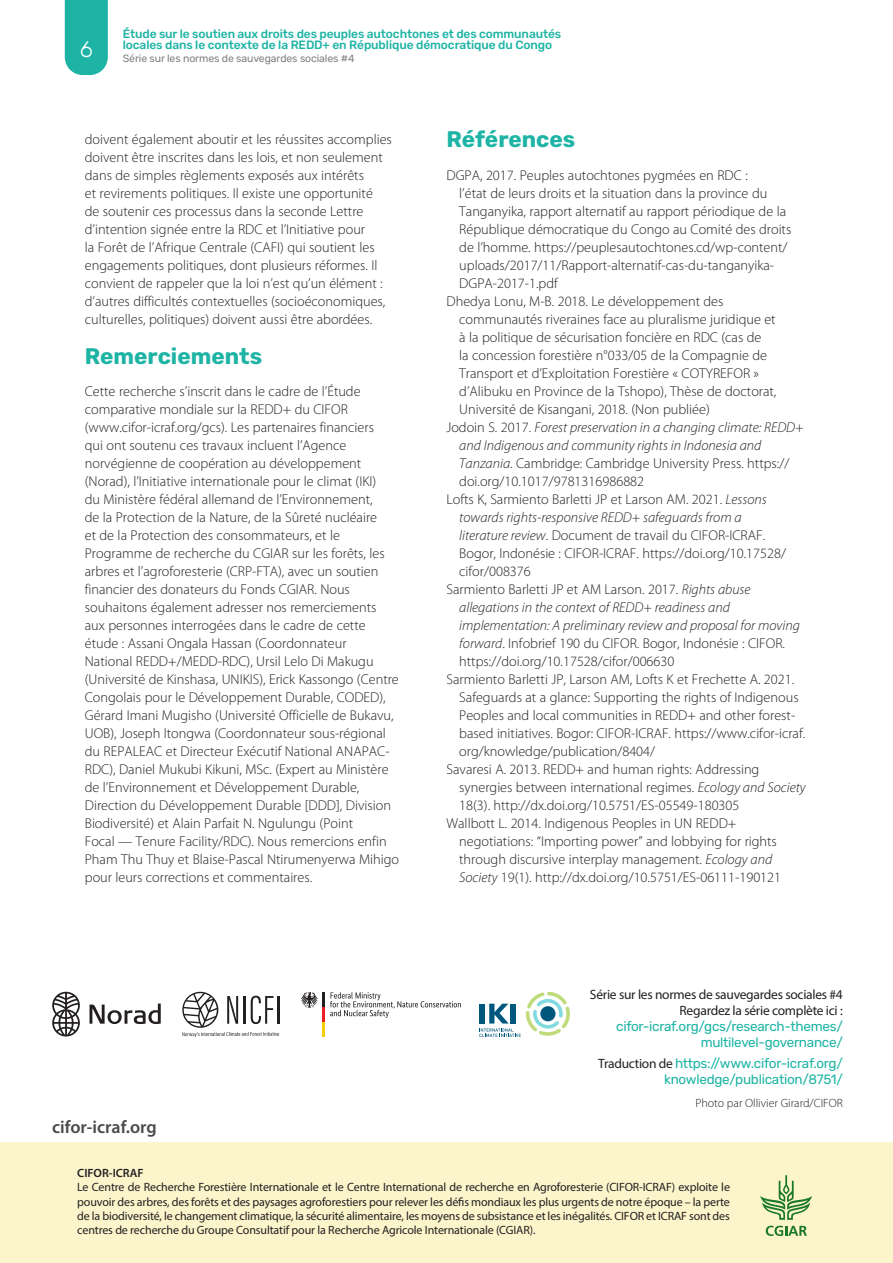
<style>
.page{position:relative;width:893px;height:1263px;background:#fff}
.page>*{position:absolute;margin:0;border:0;box-sizing:border-box;transform-origin:0 0}
.Heading{font:700 22.5px "Rubik";color:#1db4a5}
.t1{font:300 22.5px "Rubik";color:#fff}
.t2{font:600 18px "Myriad Pro";color:#4a4a4a}
.Brief-Body_text{font:300 14.25px/18px "Myriad Pro";color:#231f20}
.Brief-References{font:300 14.25px/18px "Myriad Pro";color:#231f20}
.Brief-References-2{font:italic 300 14.25px/18px "Myriad Pro";color:#231f20}
.Figure{font:13.5px/16.2px "Myriad Pro";letter-spacing:-.02em;color:#231f20;text-align:right}
.Figure-2{font:13.5px/16.2px "Rubik";letter-spacing:-.02em;color:#1db4a5;text-align:right}
.Bodyteks_Bullets{font:12px/14.2px "Myriad Pro";letter-spacing:-.01em;color:#231f20;text-align:justify}
.t3{font:500 12px/11.4px "Rubik";letter-spacing:-.01em;color:#1db4a5}
.Figure-3{font:300 12px "Myriad Pro";color:#231f20}
.t4{font:600 12px "Myriad Pro";color:#231f20}
.t5{font:10.5px "Rubik";letter-spacing:-.01em;color:#808080}
.s1{font-style:normal}
.s2{font-style:italic}
.s3{font-family:"Rubik";color:#1db4a5}
.s4{font-family:"Myriad Pro";color:#231f20}
</style>
<div class="page">
<div style="left:65px;top:0;width:43px;height:75px;background:#1db4a5"></div>
<svg style="left:90px;top:1003px;width:71px;height:21px"></svg>
<svg style="left:52px;top:992px;width:28px;height:44px"></svg>
<svg style="left:479px;top:992px;width:91px;height:45px"></svg>
<svg style="left:330px;top:992px;width:131px;height:26px"></svg>
<hr style="left:322px;top:1022px;width:3px;height:15px;background:#f4cf02">
<hr style="left:322px;top:1007px;width:3px;height:15px;background:#ee1d23">
<svg style="left:301px;top:992px;width:17px;height:16px"></svg>
<hr style="left:322px;top:992px;width:3px;height:15px;background:#231f20">
<svg style="left:182px;top:992px;width:97px;height:45px"></svg>
<hr style="left:277px;top:996px;width:2px;height:28px;background:#231f20">
<div style="left:0;top:1143px;width:893px;height:120px;background:#fcf5cc"></div>
<svg style="left:760px;top:1175px;width:52px;height:45px"></svg>
<svg style="left:766px;top:1226px;width:41px;height:10px"></svg>
<h1 class="t1" style="left:80px;top:37px;width:15px">6</h1>
<p class="t3" style="left:123px;top:28px;width:440px">Étude sur le soutien aux droits des peuples autochtones et des communautés locales dans le contexte de la REDD+ en République démocratique du Congo</p>
<p class="t5" style="left:123px;top:52px;width:233px">Série sur les normes de sauvegardes sociales #4</p>
<p class="Brief-Body_text" style="left:85px;top:130px;width:309px">doivent également aboutir et les réussites accomplies doivent être inscrites dans les lois, et non seulement dans de simples règlements exposés aux intérêts<br>et revirements politiques. Il existe une opportunité<br>de soutenir ces processus dans la seconde Lettre d’intention signée entre la RDC et l’Initiative pour<br>la Forêt de l’Afrique Centrale (CAFI) qui soutient les engagements politiques, dont plusieurs réformes. Il convient de rappeler que la loi n’est qu’un élément : d’autres difficultés contextuelles (socioéconomiques, culturelles, politiques) doivent aussi être abordées.</p>
<p class="Heading" style="left:85px;top:343px;width:179px">Remerciements</p>
<p class="Brief-Body_text" style="left:85px;top:382px;width:316px">Cette recherche s’inscrit dans le cadre de l’Étude comparative mondiale sur la REDD+ du CIFOR (www.cifor-icraf.org/gcs). Les partenaires financiers<br>qui ont soutenu ces travaux incluent l’Agence norvégienne de coopération au développement (Norad), l’Initiative internationale pour le climat (IKI)<br>du Ministère fédéral allemand de l’Environnement,<br>de la Protection de la Nature, de la Sûreté nucléaire<br>et de la Protection des consommateurs, et le Programme de recherche du CGIAR sur les forêts, les arbres et l’agroforesterie (CRP-FTA), avec un soutien financier des donateurs du Fonds CGIAR. Nous souhaitons également adresser nos remerciements aux personnes interrogées dans le cadre de cette étude : Assani Ongala Hassan (Coordonnateur<br>National REDD+/MEDD-RDC), Ursil Lelo Di Makugu (Université de Kinshasa, UNIKIS), Erick Kassongo (Centre Congolais pour le Développement Durable, CODED), Gérard Imani Mugisho (Université Officielle de Bukavu, UOB), Joseph Itongwa (Coordonnateur sous-régional du REPALEAC et Directeur Exécutif National ANAPAC-RDC), Daniel Mukubi Kikuni, MSc. (Expert au Ministère de l’Environnement et Développement Durable, Direction du Développement Durable [DDD], Division Biodiversité) et Alain Parfait N. Ngulungu (Point<br>Focal — Tenure Facility/RDC). Nous remercions enfin Pham Thu Thuy et Blaise-Pascal Ntirumenyerwa Mihigo pour leurs corrections et commentaires.</p>
<p class="t2" style="left:52px;top:1115px;width:106px">cifor-icraf.org</p>
<p class="Heading" style="left:446px;top:127px;width:130px">Références</p>
<p class="Brief-References" style="left:459px;top:166px;width:334px;text-indent:-13px">DGPA, 2017. Peuples autochtones pygmées en RDC :<br>l’état de leurs droits et la situation dans la province du Tanganyika, rapport alternatif au rapport périodique de la République démocratique du Congo au Comité des droits de l’homme. https://peuplesautochtones.cd/wp-content/ uploads/2017/11/Rapport-alternatif-cas-du-tanganyika-DGPA-2017-1.pdf</p>
<p class="Brief-References" style="left:459px;top:292px;width:319px;text-indent:-13px">Dhedya Lonu, M-B. 2018. Le développement des communautés riveraines face au pluralisme juridique et à la politique de sécurisation foncière en RDC (cas de<br>la concession forestière n°033/05 de la Compagnie de Transport et d’Exploitation Forestière « COTYREFOR » d’Alibuku en Province de la Tshopo), Thèse de doctorat, Université de Kisangani, 2018. (Non publiée)</p>
<p class="Brief-References-2" style="left:459px;top:419px;width:346px;text-indent:-13px"><span class="s1">Jodoin S. 2017.</span> Forest preservation in a changing climate: REDD+ and Indigenous and community rights in Indonesia and Tanzania<span class="s1">. Cambridge: Cambridge University Press. https:// doi.org/10.1017/9781316986882</span></p>
<p class="Brief-References" style="left:459px;top:490px;width:328px;text-indent:-13px">Lofts K, Sarmiento Barletti JP et Larson AM. 2021. <span class="s2">Lessons towards rights-responsive REDD+ safeguards from a literature review</span>. Document de travail du CIFOR-ICRAF.<br>Bogor, Indonésie : CIFOR-ICRAF. https://doi.org/10.17528/ cifor/008376</p>
<p class="Brief-References" style="left:459px;top:580px;width:342px;text-indent:-13px">Sarmiento Barletti JP et AM Larson. 2017. <span class="s2">Rights abuse allegations in the context of REDD+ readiness and implementation: A preliminary review and proposal for moving forward</span>. Infobrief 190 du CIFOR. Bogor, Indonésie : CIFOR. https://doi.org/10.17528/cifor/006630</p>
<p class="Brief-References" style="left:459px;top:670px;width:348px;text-indent:-13px">Sarmiento Barletti JP, Larson AM, Lofts K et Frechette A. 2021.<br>Safeguards at a glance: Supporting the rights of Indigenous Peoples and local communities in REDD+ and other forest&shy;based initiatives. Bogor: CIFOR-ICRAF. https://www.cifor-icraf. org/knowledge/publication/8404/</p>
<p class="Brief-References" style="left:459px;top:760px;width:348px;text-indent:-13px">Savaresi A. 2013. REDD+ and human rights: Addressing synergies between international regimes. <span class="s2">Ecology and Society<br></span>18(3). http://dx.doi.org/10.5751/ES-05549-180305</p>
<p class="Brief-References" style="left:459px;top:814px;width:323px;text-indent:-13px">Wallbott L. 2014. Indigenous Peoples in UN REDD+ negotiations: “Importing power” and lobbying for rights through discursive interplay management. <span class="s2">Ecology and Society</span> 19(1). http://dx.doi.org/10.5751/ES-06111-190121</p>
<p class="Figure" style="left:590px;top:986px;width:254px">Série sur les normes de sauvegardes sociales #4<br>Regardez la série complète ici : <span class="s3">cifor-icraf.org/gcs/research-themes/ multilevel-governance/</span></p>
<p class="Figure-2" style="left:598px;top:1055px;width:246px"><span class="s4">Traduction de</span> https://www.cifor-icraf.org/ knowledge/publication/8751/</p>
<p class="Figure-3" style="left:695px;top:1096px;width:149px">Photo par Ollivier Girard/CIFOR</p>
<p class="t4" style="left:77px;top:1165px;width:68px">CIFOR-ICRAF</p>
<p class="Bodyteks_Bullets" style="left:77px;top:1180px;width:654px">Le Centre de Recherche Forestière Internationale et le Centre International de recherche en Agroforesterie (CIFOR-ICRAF) exploite le pouvoir des arbres, des forêts et des paysages agroforestiers pour relever les défis mondiaux les plus urgents de notre époque – la perte de la biodiversité, le changement climatique, la sécurité alimentaire, les moyens de subsistance et les inégalités. CIFOR et ICRAF sont des centres de recherche du Groupe Consultatif pour la Recherche Agricole Internationale (CGIAR).</p>
</div>
